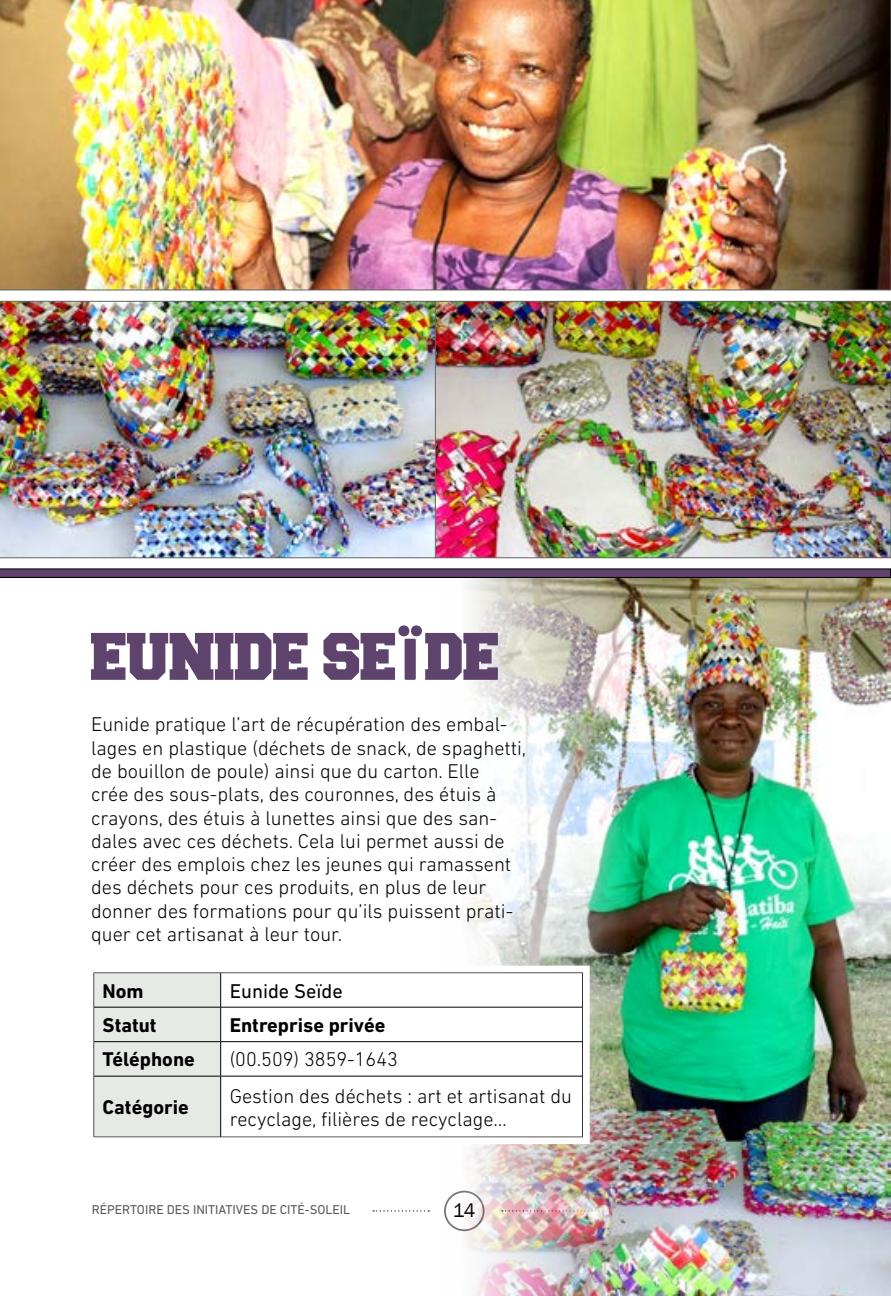
<style>
.page{position:relative;width:891px;height:1296px;background:#fff}
.page>*{position:absolute;margin:0;border:0;box-sizing:border-box;transform-origin:0 0}
.t1{font:56.25px "Freshman";letter-spacing:-.03em;color:#5e436c}
.t2{font:300 20.25px/23.2px "DIN Next LT Pro";color:#000}
.t3{font:700 20.25px "DIN Next LT Pro";color:#000}
.t4{font:20.25px "DIN Next LT Pro";color:#000}
.t5{font:20.03px "Franklin Gothic";color:#000}
.t6{font:13.05px "DIN Next LT Pro";color:#58595b}
.s1{font-family:"Heavitas"}
</style>
<div class="page">
<svg style="left:373px;top:1210px;width:56px;height:2px"></svg>
<img style="left:0;top:0;width:891px;height:290px">
<img style="left:444px;top:578px;width:447px;height:718px">
<div style="left:95px;top:974px;width:125px;height:162px;background:#e6e9e4"></div>
<svg style="left:221px;top:974px;width:361px;height:162px"></svg>
<hr style="left:221px;top:1007px;width:362px;height:1px;background:#000">
<hr style="left:221px;top:1041px;width:362px;height:1px;background:#000">
<hr style="left:221px;top:1076px;width:362px;height:1px;background:#000">
<hr style="left:220px;top:973px;width:1px;height:34px;background:#000">
<hr style="left:93px;top:1007px;width:128px;height:1px;background:#000">
<hr style="left:220px;top:1007px;width:1px;height:34px;background:#000">
<hr style="left:93px;top:1041px;width:128px;height:1px;background:#000">
<hr style="left:220px;top:1042px;width:1px;height:34px;background:#000">
<hr style="left:93px;top:1076px;width:128px;height:1px;background:#000">
<hr style="left:220px;top:1076px;width:1px;height:61px;background:#000">
<div style="left:87px;top:966px;width:503px;height:178px;border:7px solid #fff"></div>
<svg style="left:0;top:569px;width:891px;height:9px"></svg>
<img style="left:437px;top:303px;width:452px;height:253px">
<div style="left:435px;top:301px;width:456px;height:257px;border:1px solid #636466"></div>
<img style="left:0;top:301px;width:436px;height:257px">
<h1 class="t1" style="left:91px;top:632px;width:412px">EUNIDE SE<span class="s1">ï</span>DE</h1>
<p class="t2" style="left:91px;top:713px;width:437px">Eunide pratique l’art de récupération des embal&shy;lages en plastique (déchets de snack, de spaghetti, de bouillon de poule) ainsi que du carton. Elle<br>crée des sous-plats, des couronnes, des étuis à crayons, des étuis à lunettes ainsi que des san&shy;dales avec ces déchets. Cela lui permet aussi de créer des emplois chez les jeunes qui ramassent des déchets pour ces produits, en plus de leur donner des formations pour qu’ils puissent prati&shy;quer cet artisanat à leur tour.</p>
<p class="t3" style="left:103px;top:979px;width:43px">Nom</p>
<p class="t4" style="left:230px;top:979px;width:115px">Eunide Seïde</p>
<p class="t3" style="left:103px;top:1013px;width:55px">Statut</p>
<p class="t3" style="left:230px;top:1013px;width:157px">Entreprise privée</p>
<p class="t3" style="left:103px;top:1048px;width:94px">Téléphone</p>
<p class="t2" style="left:230px;top:1048px;width:170px">(00.509) 3859-1643</p>
<p class="t3" style="left:103px;top:1095px;width:88px">Catégorie</p>
<p class="t2" style="left:230px;top:1084px;width:344px">Gestion des déchets : art et artisanat du recyclage, filières de recyclage…</p>
<p class="t6" style="left:92px;top:1202px;width:260px">RÉPERTOIRE DES INITIATIVES DE CITÉ-SOLEIL</p>
<p class="t5" style="left:453px;top:1198px;width:24px">14</p>
</div>
